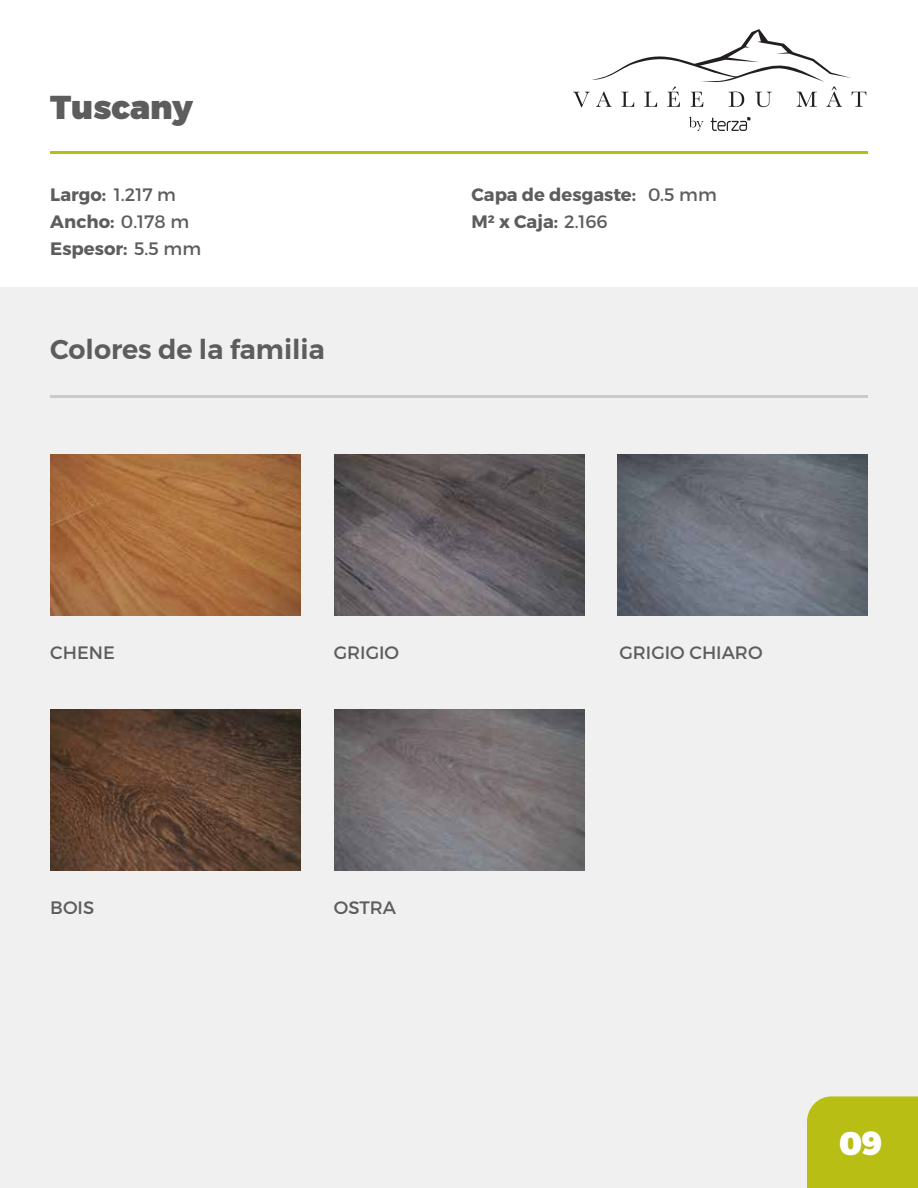
<style>
.page{position:relative;width:918px;height:1188px;background:#fff}
.page>*{position:absolute;margin:0;border:0;box-sizing:border-box;transform-origin:0 0}
.t1{font:900 33px "Montserrat";color:#5d5d5e}
.t2{font:900 33px "Montserrat";color:#fff}
.t3{font:600 27px "Montserrat";color:#5d5d5e}
.t4{font:700 18px/27px "Montserrat";color:#5d5d5e}
.t5{font:18px "Montserrat";color:#5d5d5e}
.s1{font-weight:400}
</style>
<div class="page">
<div style="left:0;top:287px;width:918px;height:901px;background:#f0f0f0"></div>
<div style="left:807px;top:1096px;width:111px;height:92px;background:#b8be14"></div>
<hr style="left:50px;top:151px;width:818px;height:3px;background:#b8be14">
<hr style="left:50px;top:395px;width:818px;height:2px;background:#cacaca">
<img style="left:50px;top:454px;width:250px;height:161px">
<img style="left:334px;top:454px;width:250px;height:161px">
<img style="left:618px;top:454px;width:250px;height:161px">
<img style="left:50px;top:709px;width:250px;height:161px">
<img style="left:334px;top:709px;width:250px;height:161px">
<svg style="left:689px;top:117px;width:15px;height:14px"></svg>
<svg style="left:711px;top:117px;width:39px;height:14px"></svg>
<svg style="left:573px;top:29px;width:293px;height:78px"></svg>
<h1 class="t1" style="left:50px;top:80px;width:144px">Tuscany</h1>
<p class="t4" style="left:50px;top:181px;width:152px">Largo: <span class="s1">1.217 m<br></span>Ancho: <span class="s1">0.178 m<br></span>Espesor: <span class="s1">5.5 mm</span></p>
<h2 class="t3" style="left:50px;top:328px;width:276px">Colores de la familia</h2>
<p class="t4" style="left:472px;top:181px;width:247px">Capa de desgaste: <span class="s1">0.5 mm<br></span>M2 x Caja: <span class="s1">2.166</span></p>
<p class="t5" style="left:50px;top:641px;width:66px">CHENE</p>
<p class="t5" style="left:334px;top:641px;width:67px">GRIGIO</p>
<p class="t5" style="left:619px;top:641px;width:145px">GRIGIO CHIARO</p>
<p class="t5" style="left:50px;top:896px;width:45px">BOIS</p>
<p class="t5" style="left:334px;top:896px;width:64px">OSTRA</p>
<h1 class="t2" style="left:839px;top:1116px;width:45px">09</h1>
</div>
